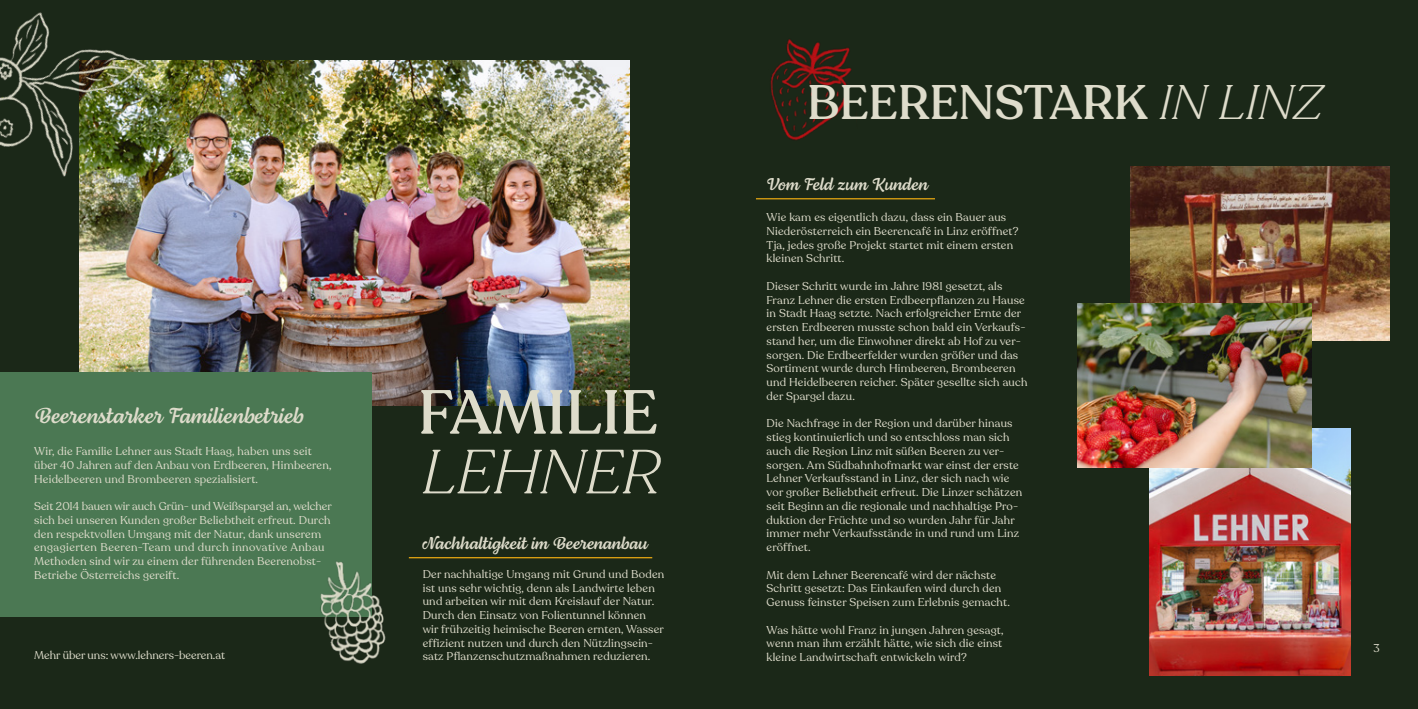
<style>
.page{position:relative;width:1418px;height:709px;background:#fff}
.page>*{position:absolute;margin:0;border:0;box-sizing:border-box;transform-origin:0 0}
.t1{font:500 61.5px "Recoleta";color:#dedccb}
.t2{font:italic 300 61.5px "Recoleta";color:#dedccb}
.t3{font:500 47.88px "Recoleta";color:#dedccb}
.t4{font:22.25px "Lemongrass Script";color:#dedccb}
.t5{font:17.5px "Lemongrass Script";color:#dedccb}
.t6{font:11.25px/13.8px "Recoleta";letter-spacing:.02em;color:#dedccb}
.t7{font:11.25px "Recoleta";color:#dedccb}
.s1{font-weight:300;font-style:italic}
</style>
<div class="page">
<div style="left:0;top:0;width:1417px;height:709px;background:#1b2818"></div>
<img style="left:79px;top:61px;width:551px;height:345px">
<div style="left:0;top:372px;width:371px;height:245px;background:#4b7853"></div>
<img style="left:770px;top:39px;width:82px;height:101px">
<img style="left:320px;top:554px;width:66px;height:110px">
<hr style="left:756px;top:198px;width:179px;height:1px;background:#e8a812">
<hr style="left:409px;top:557px;width:243px;height:1px;background:#e8a812">
<img style="left:1130px;top:167px;width:259px;height:174px">
<img style="left:0;top:12px;width:176px;height:218px">
<img style="left:1149px;top:429px;width:201px;height:246px">
<img style="left:1077px;top:304px;width:234px;height:164px">
<h2 class="t3" style="left:807px;top:73px;width:528px">BEERENSTARK <span class="s1">IN LINZ</span></h2>
<h3 class="t5" style="left:765px;top:174px;width:163px">Vom Feld zum Kunden</h3>
<p class="t6" style="left:766px;top:210px;width:253px">Wie kam es eigentlich dazu, dass ein Bauer aus Niederösterreich ein Beerencafé in Linz eröffnet?<br>Tja, jedes große Projekt startet mit einem ersten kleinen Schritt.</p>
<p class="t6" style="left:766px;top:279px;width:262px">Dieser Schritt wurde im Jahre 1981 gesetzt, als Franz Lehner die ersten Erdbeerpflanzen zu Hause in Stadt Haag setzte. Nach erfolgreicher Ernte der ersten Erdbeeren musste schon bald ein Verkaufs&shy;stand her, um die Einwohner direkt ab Hof zu ver&shy;sorgen. Die Erdbeerfelder wurden größer und das Sortiment wurde durch Himbeeren, Brombeeren und Heidelbeeren reicher. Später gesellte sich auch der Spargel dazu.</p>
<p class="t6" style="left:766px;top:417px;width:257px">Die Nachfrage in der Region und darüber hinaus stieg kontinuierlich und so entschloss man sich auch die Region Linz mit süßen Beeren zu ver&shy;sorgen. Am Südbahnhofmarkt war einst der erste Lehner Verkaufsstand in Linz, der sich nach wie vor großer Beliebtheit erfreut. Die Linzer schätzen seit Beginn an die regionale und nachhaltige Pro&shy;duktion der Früchte und so wurden Jahr für Jahr immer mehr Verkaufsstände in und rund um Linz eröffnet.</p>
<p class="t6" style="left:766px;top:568px;width:245px">Mit dem Lehner Beerencafé wird der nächste<br>Schritt gesetzt: Das Einkaufen wird durch den<br>Genuss feinster Speisen zum Erlebnis gemacht.</p>
<p class="t6" style="left:766px;top:623px;width:238px">Was hätte wohl Franz in jungen Jahren gesagt, wenn man ihm erzählt hätte, wie sich die einst</p>
<h1 class="t1" style="left:418px;top:374px;width:241px">FAMILIE</h1>
<h1 class="t2" style="left:418px;top:434px;width:258px">LEHNER</h1>
<h3 class="t4" style="left:34px;top:402px;width:271px">Beerenstarker Familienbetrieb</h3>
<p class="t6" style="left:34px;top:444px;width:299px">Wir, die Familie Lehner aus Stadt Haag, haben uns seit über 40 Jahren auf den Anbau von Erdbeeren, Himbeeren,<br>Heidelbeeren und Brombeeren spezialisiert.</p>
<p class="t6" style="left:34px;top:499px;width:299px">Seit 2014 bauen wir auch Grün- und Weißspargel an, welcher sich bei unseren Kunden großer Beliebtheit erfreut. Durch den respektvollen Umgang mit der Natur, dank unserem engagierten Beeren-Team und durch innovative Anbau Methoden sind wir zu einem der führenden Beerenobst-Betriebe Österreichs gereift.</p>
<h3 class="t5" style="left:422px;top:532px;width:227px">Nachhaltigkeit im Beerenanbau</h3>
<p class="t6" style="left:423px;top:567px;width:243px">Der nachhaltige Umgang mit Grund und Boden ist uns sehr wichtig, denn als Landwirte leben und arbeiten wir mit dem Kreislauf der Natur.<br>Durch den Einsatz von Folientunnel können wir frühzeitig heimische Beeren ernten, Wasser effizient nutzen und durch den Nützlingsein&shy;satz Pflanzenschutzmaßnahmen reduzieren.</p>
<p class="t7" style="left:34px;top:648px;width:192px">Mehr über uns: www.lehners-beeren.at</p>
<p class="t6" style="left:766px;top:650px;width:202px">kleine Landwirtschaft entwickeln wird?</p>
<p class="t6" style="left:1373px;top:641px;width:8px">3</p>
</div>
